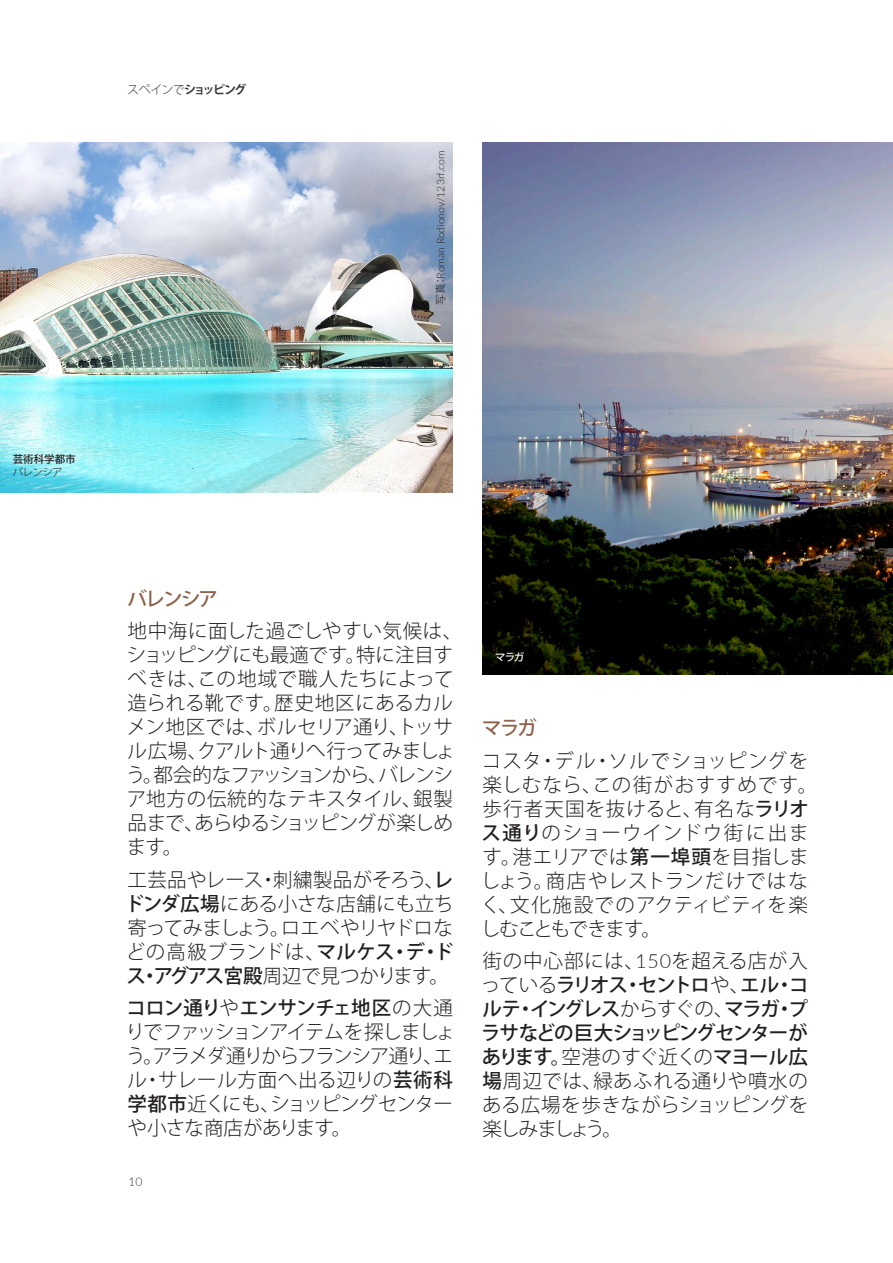
<style>
.page{position:relative;width:893px;height:1263px;background:#fff}
.page>*{position:absolute;margin:0;border:0;box-sizing:border-box;transform-origin:0 0}
.Body{font:300 19.5px/24px "Koz Go Pro";letter-spacing:-.01em;color:#231f20;text-align:justify}
.Body-2{font:300 19.5px/24px "Koz Go Pro";letter-spacing:.045em;color:#231f20}
.Body-3{font:300 19.5px/24px "Koz Go Pro";letter-spacing:-.05em;color:#231f20}
.Body-4{font:500 19.5px "Koz Go Pro";letter-spacing:-.09em;color:#8d614a}
.t1{font:700 12px "Koz Go Pro";letter-spacing:-.14em;color:#353534}
.t2{font:300 12px "Lato";color:#353534}
.PIE_ARRIBA{font:300 10.5px "Lato";color:#231f20}
.PIE_ARRIBA-2{font:500 10.5px "Koz Go Pro";color:#231f20}
.SUBPIE_ARRIBA{font:300 10.5px "Koz Go Pro";letter-spacing:-.06em;color:#231f20}
.PIE_ARRIBA-3{font:500 10.5px "Koz Go Pro";color:#fff}
.s1{font-weight:300}
.s2{font-family:"Koz Go Pro"}
.s3{font-weight:500}
.s4{font-family:"Lato"}
</style>
<div class="page">
<img style="left:483px;top:142px;width:410px;height:532px">
<img style="left:0;top:142px;width:453px;height:350px">
<p class="t1" style="left:127px;top:82px;width:121px"><span class="s1">スペインで</span>ショッピング</p>
<p class="PIE_ARRIBA" style="left:433px;top:305px;width:156px;rotate:-90deg"><span class="s2">写真：</span>Roman Rodionov/123rf.com</p>
<p class="PIE_ARRIBA-2" style="left:13px;top:453px;width:64px">芸術科学都市</p>
<p class="SUBPIE_ARRIBA" style="left:13px;top:465px;width:51px">バレンシア</p>
<h3 class="Body-4" style="left:128px;top:586px;width:92px">バレンシア</h3>
<p class="Body" style="left:126px;top:619px;width:338px;text-align:left">地中海に面した過ごしやすい気候は、ショッピングにも最適です。特に注目すべきは、この地域で職人たちによって造られる靴です。歴史地区にあるカルメン地区では、ボルセリア通り、トッサル広場、クアルト通りへ行ってみましょう。都会的なファッションから、バレンシア地方の伝統的なテキスタイル、銀製品まで、あらゆるショッピングが楽しめます。</p>
<p class="Body" style="left:125px;top:868px;width:330px">工芸品やレース・刺繍製品がそろう、<span class="s3">レドンダ広場</span>にある小さな店舗にも立ち寄ってみましょう。ロエベやリヤドロなどの高級ブランドは、<span class="s3">マルケス・デ・ドス・アグアス宮殿</span>周辺で見つかります。</p>
<p class="Body-3" style="left:125px;top:996px;width:331px"><span class="s3">コロン通り</span>や<span class="s3">エンサンチェ地区</span>の大通りでファッションアイテムを探しましょう。アラメダ通りからフランシア通り、エル・サレール方面へ出る辺りの<span class="s3">芸術科学都市</span>近くにも、ショッピングセンターや小さな商店があります。</p>
<p class="t2" style="left:128px;top:1173px;width:15px">10</p>
<p class="PIE_ARRIBA-3" style="left:495px;top:651px;width:31px">マラガ</p>
<p class="Body-4" style="left:482px;top:715px;width:56px">マラガ</p>
<p class="Body-2" style="left:481px;top:748px;width:338px">コスタ・デル・ソルでショッピングを楽しむなら、この街がおすすめです。歩行者天国を抜けると、有名な<span class="s3">ラリオス通り</span>のショーウインドウ街に出ます。港エリアでは<span class="s3">第一埠頭</span>を目指しましょう。商店やレストランだけではなく、文化施設でのアクティビティを楽しむこともできます。</p>
<p class="Body" style="left:481px;top:949px;width:329px">街の中心部には、<span class="s4">150</span>を超える店が入っている<span class="s3">ラリオス・セントロ</span>や、<span class="s3">エル・コルテ・イングレス</span>からすぐの、<span class="s3">マラガ・プラサなどの巨大ショッピングセンターがあります。</span>空港のすぐ近くの<span class="s3">マヨール広場</span>周辺では、緑あふれる通りや噴水のある広場を歩きながらショッピングを楽しみましょう。</p>
</div>
